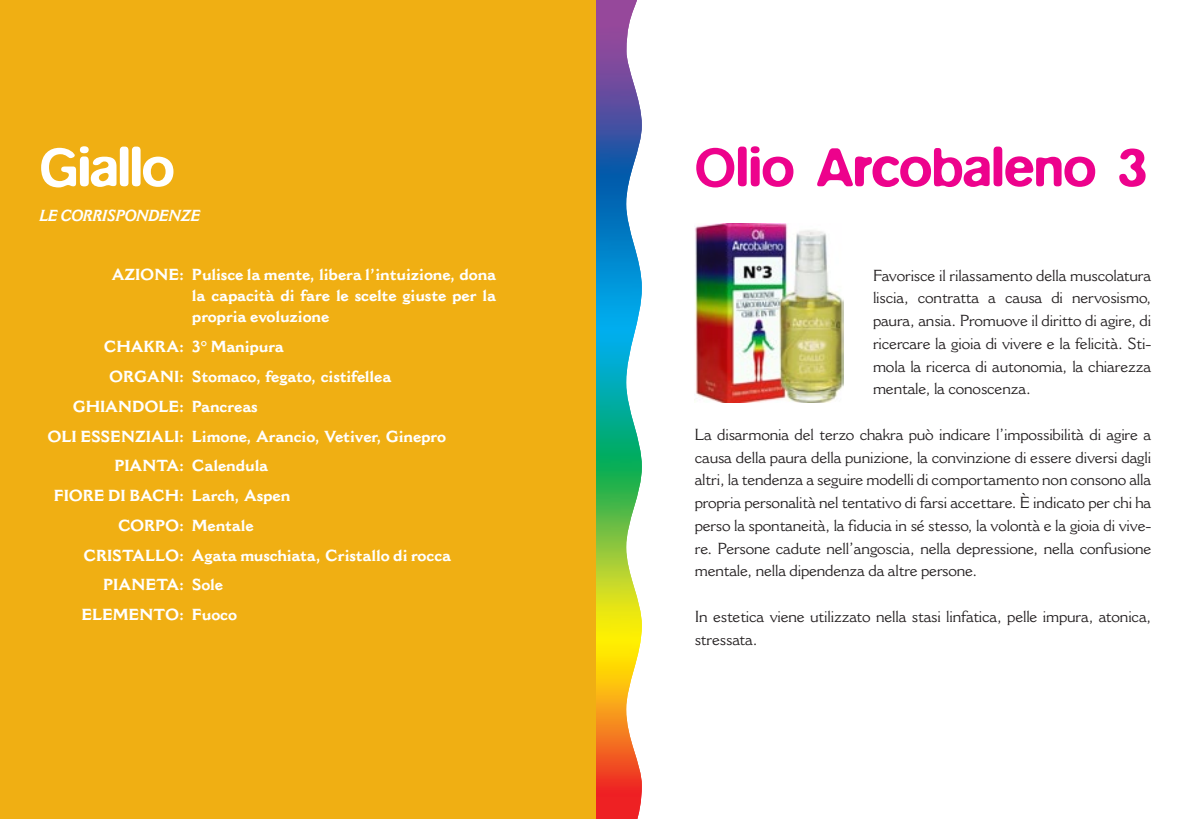
<style>
.page{position:relative;width:1191px;height:819px;background:#fff}
.page>*{position:absolute;margin:0;border:0;box-sizing:border-box;transform-origin:0 0}
.t1{font:500 56px "Blur";letter-spacing:-.005em;color:#ed028c}
.t2{font:500 56px "Blur";letter-spacing:-.005em;color:#fff}
.t3{font:15.75px/22.8px "Cantoria";letter-spacing:-.01em;color:#231f20;text-align:justify}
.t4{font:700 15.75px/21px "Cantoria";letter-spacing:-.01em;color:#fff;text-align:justify}
.t5{font:italic 700 15.75px "Cantoria";color:#fff}
</style>
<div class="page">
<img style="left:595px;top:0;width:47px;height:819px">
<div style="left:0;top:0;width:595px;height:819px;background:#f0af13"></div>
<img style="left:694px;top:223px;width:149px;height:179px">
<h1 class="t2" style="left:40px;top:135px;width:136px">Giallo</h1>
<p class="t5" style="left:40px;top:206px;width:33px">LECORRISPONDEN</p>
<p class="t5" style="left:181px;top:206px;width:22px">ZE</p>
<p class="t4" style="left:192px;top:264px;width:306px;text-indent:-80px">AZIONE: Pulisce la mente, libera l’intuizione, dona la capacità di fare le scelte giuste per la propria evoluzione</p>
<p class="t4" style="left:104px;top:336px;width:181px">CHAKRA: 3° Manipura</p>
<p class="t4" style="left:109px;top:366px;width:284px">ORGANI: Stomaco, fegato, cistifellea</p>
<p class="t4" style="left:73px;top:395px;width:186px">GHIANDOLE: Pancreas</p>
<p class="t4" style="left:48px;top:425px;width:400px">OLI ESSENZIALI: Limone, Arancio, Vetiver, Ginepro</p>
<p class="t4" style="left:114px;top:455px;width:155px">PIANTA: Calendula</p>
<p class="t4" style="left:54px;top:485px;width:238px">FIORE DI BACH: Larch, Aspen</p>
<p class="t4" style="left:118px;top:514px;width:137px">CORPO: Mentale</p>
<p class="t4" style="left:83px;top:544px;width:369px">CRISTALLO: Agata muschiata, Cristallo di rocca</p>
<p class="t4" style="left:103px;top:574px;width:121px">PIANETA: Sole</p>
<p class="t4" style="left:81px;top:604px;width:157px">ELEMENTO: Fuoco</p>
<h1 class="t1" style="left:694px;top:135px;width:453px">Olio Arcobaleno 3</h1>
<p class="t3" style="left:873px;top:263px;width:280px">Favorisce il rilassamento della muscolatura liscia, contratta a causa di nervosismo, paura, ansia. Promuove il diritto di agire, di ricercare la gioia di vivere e la felicità. Sti&shy;mola la ricerca di autonomia, la chiarezza mentale, la conoscenza.</p>
<p class="t3" style="left:694px;top:423px;width:458px">La disarmonia del terzo chakra può indicare l’impossibilità di agire a causa della paura della punizione, la convinzione di essere diversi dagli altri, la tendenza a seguire modelli di comportamento non consono alla propria personalità nel tentativo di farsi accettare. È indicato per chi ha perso la spontaneità, la fiducia in sé stesso, la volontà e la gioia di vive&shy;re. Persone cadute nell’angoscia, nella depressione, nella confusione mentale, nella dipendenza da altre persone.</p>
<p class="t3" style="left:694px;top:605px;width:458px">In estetica viene utilizzato nella stasi linfatica, pelle impura, atonica, stressata.</p>
</div>
